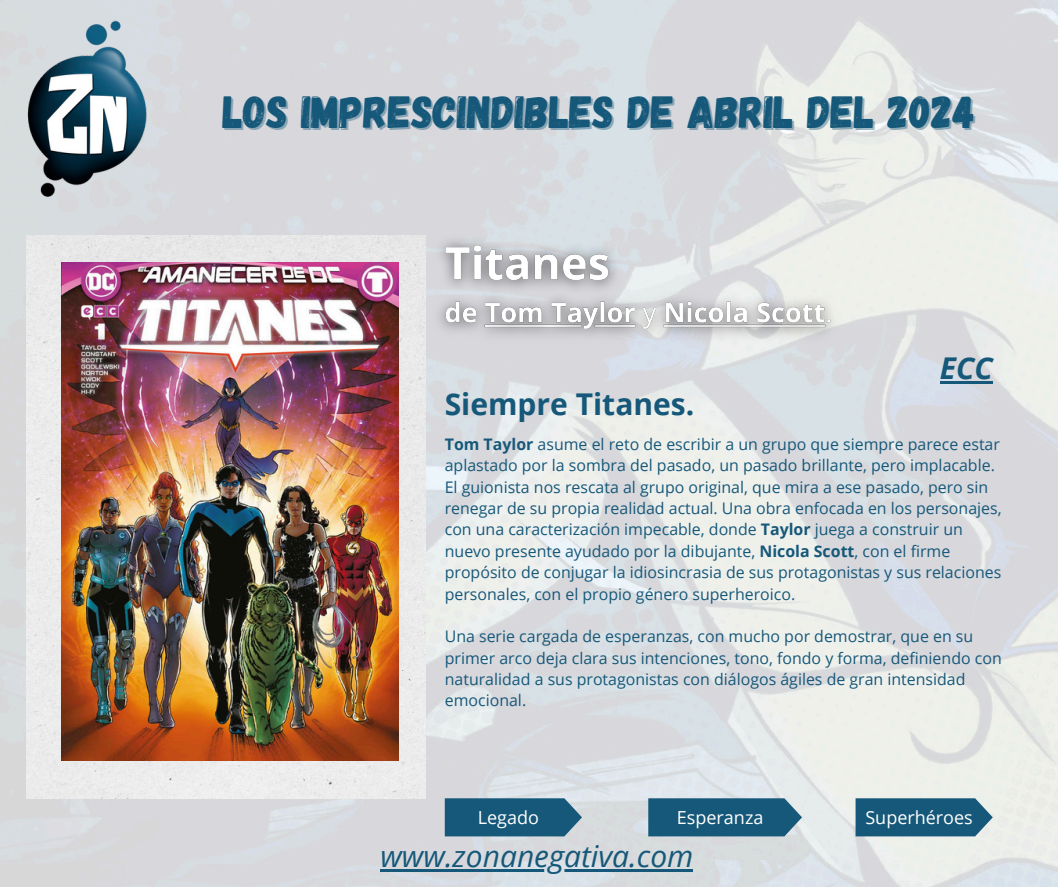
<style>
.page{position:relative;width:1058px;height:887px;background:#fff}
.page>*{position:absolute;margin:0;border:0;box-sizing:border-box;transform-origin:0 0}
.t1{font:45px "Gagalin";color:#165879}
.t2{font:italic 30px "Open Sans";color:#165879}
.t3{font:700 30px "Open Sans";color:#165879}
.t4{font:italic 700 30px "Open Sans";color:#165879}
.t5{font:18px "Open Sans";color:#fff}
.t6{font:15.9px/21.3px "Open Sans";color:#165879}
.s1{font-weight:700}
</style>
<div class="page">
<img style="left:0;top:0;width:1058px;height:886px">
<div style="left:27px;top:236px;width:398px;height:562px;background:#ebebeb"></div>
<img style="left:61px;top:262px;width:337px;height:498px">
<img style="left:27px;top:21px;width:121px;height:178px">
<svg style="left:445px;top:798px;width:137px;height:38px;background:#236180"></svg>
<hr style="left:380px;top:869px;width:313px;height:2px;background:#165879">
<img style="left:425px;top:226px;width:425px;height:125px">
<hr style="left:939px;top:381px;width:53px;height:3px;background:#165879">
<svg style="left:855px;top:798px;width:137px;height:38px;background:#246280"></svg>
<svg style="left:648px;top:798px;width:154px;height:38px;background:#236180"></svg>
<h2 class="t1" style="left:223px;top:82px;width:754px">LOS IMPRESCINDIBLES DE ABRIL DEL 2024</h2>
<p class="t4" style="left:939px;top:347px;width:54px">ECC</p>
<h5 class="t3" style="left:445px;top:383px;width:251px">Siempre Titanes.</h5>
<h5 class="t6" style="left:445px;top:433px;width:558px"><span class="s1">Tom Taylor</span> asume el reto de escribir a un grupo que siempre parece estar aplastado por la sombra del pasado, un pasado brillante, pero implacable.<br>El guionista nos rescata al grupo original, que mira a ese pasado, pero sin renegar de su propia realidad actual. Una obra enfocada en los personajes, con una caracterización impecable, donde <span class="s1">Taylor</span> juega a construir un nuevo presente ayudado por la dibujante, <span class="s1">Nicola Scott</span>, con el firme propósito de conjugar la idiosincrasia de sus protagonistas y sus relaciones personales, con el propio género superheroico.</h5>
<h5 class="t6" style="left:445px;top:625px;width:558px">Una serie cargada de esperanzas, con mucho por demostrar, que en su primer arco deja clara sus intenciones, tono, fondo y forma, definiendo con naturalidad a sus protagonistas con diálogos ágiles de gran intensidad emocional.</h5>
<p class="t5" style="left:478px;top:805px;width:63px">Legado</p>
<p class="t5" style="left:677px;top:805px;width:88px">Esperanza</p>
<h4 class="t5" style="left:865px;top:805px;width:109px">Superhéroes</h4>
<p class="t2" style="left:380px;top:835px;width:314px">www.zonanegativa.com</p>
</div>
